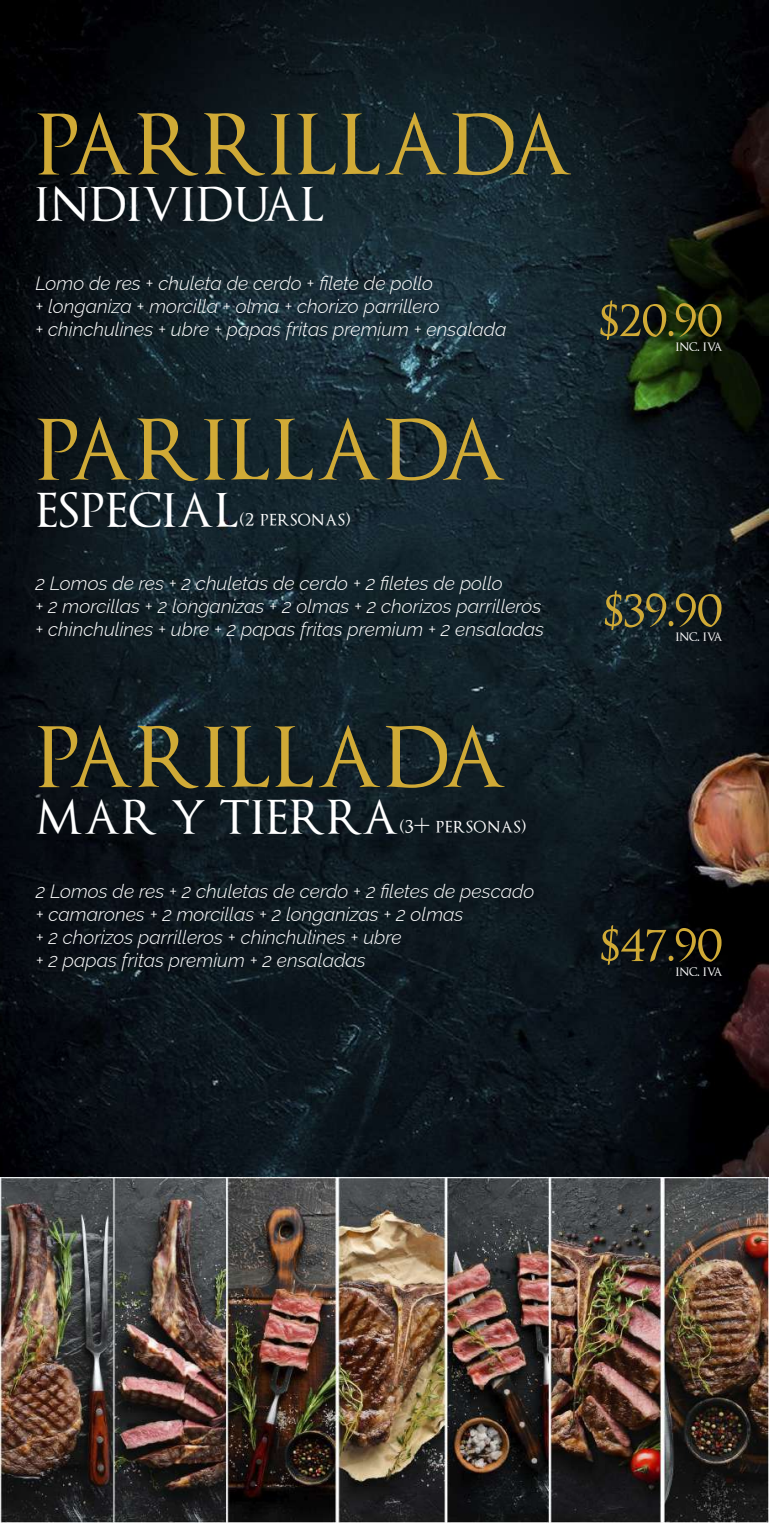
<style>
.page{position:relative;width:769px;height:1523px;background:#fff}
.page>*{position:absolute;margin:0;border:0;box-sizing:border-box;transform-origin:0 0}
.t1{font:82.25px "Optimus Princeps";letter-spacing:.025em;color:#d0aa36}
.t2{font:53.2px "Optimus Princeps";color:#d0aa36}
.t3{font:46.02px "Optimus Princeps";letter-spacing:.025em;color:#fff}
.t4{font:21px "Optimus Princeps";letter-spacing:.025em;color:#fff}
.t5{font:italic 300 19.25px/23.1px "Raleway";color:#fff}
.t6{font:15.4px "Optimus Princeps";color:#fff}
.s1{font-size:46.02px}
</style>
<div class="page">
<img style="left:0;top:0;width:769px;height:1523px">
<img style="left:0;top:1177px;width:769px;height:345px">
<h1 class="t1" style="left:36px;top:104px;width:539px">PARRILLADA</h1>
<h3 class="t3" style="left:35px;top:182px;width:290px">INDIVIDUAL</h3>
<p class="t5" style="left:35px;top:269px;width:473px">Lomo de res + chuleta de cerdo + filete de pollo<br>+ longaniza + morcilla + olma + chorizo parrillero<br>+ chinchulines + ubre + papas fritas premium + ensalada</p>
<h1 class="t1" style="left:36px;top:409px;width:472px">PARILLADA</h1>
<p class="t4" style="left:36px;top:509px;width:316px"><span class="s1">ESPECIAL</span>(2 personas)</p>
<p class="t5" style="left:35px;top:570px;width:510px">2 Lomos de res + 2 chuletas de cerdo + 2 filetes de pollo<br>+ 2 morcillas + 2 longanizas + 2 olmas + 2 chorizos parrilleros + chinchulines + ubre + 2 papas fritas premium + 2 ensaladas</p>
<h2 class="t2" style="left:599px;top:294px;width:125px">$20.90</h2>
<p class="t6" style="left:676px;top:339px;width:48px">inc. iva</p>
<h2 class="t2" style="left:604px;top:584px;width:120px">$39.90</h2>
<p class="t6" style="left:676px;top:629px;width:48px">inc. iva</p>
<h1 class="t1" style="left:36px;top:716px;width:472px">PARILLADA</h1>
<p class="t4" style="left:36px;top:816px;width:492px"><span class="s1">MAR Y TIERRA</span>(3+ personas)</p>
<p class="t5" style="left:36px;top:877px;width:500px">2 Lomos de res + 2 chuletas de cerdo + 2 filetes de pescado + camarones + 2 morcillas + 2 longanizas + 2 olmas<br>+ 2 chorizos parrilleros + chinchulines + ubre<br>+ 2 papas fritas premium + 2 ensaladas</p>
<h2 class="t2" style="left:600px;top:918px;width:124px">$47.90</h2>
<p class="t6" style="left:676px;top:964px;width:48px">inc. iva</p>
</div>
